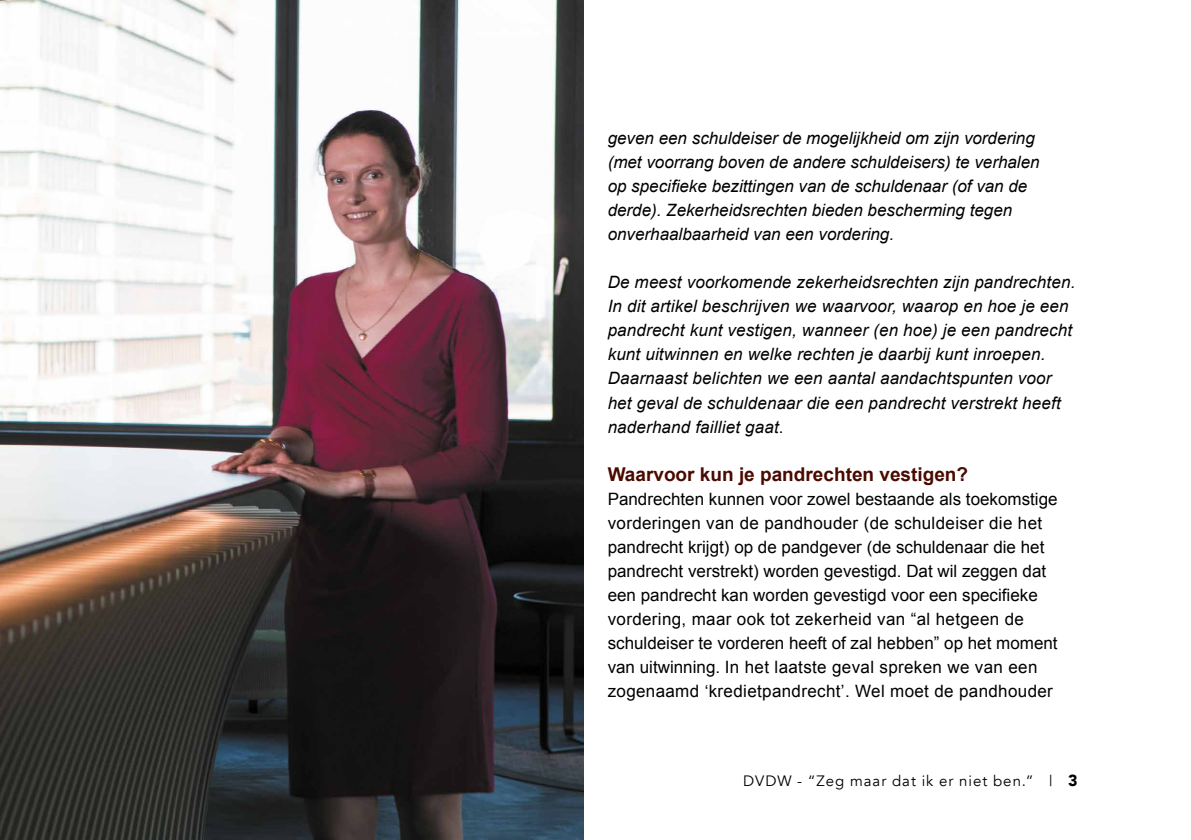
<style>
.page{position:relative;width:1191px;height:840px;background:#fff}
.page>*{position:absolute;margin:0;border:0;box-sizing:border-box;transform-origin:0 0}
.t1{font:700 19px "Arial";color:#4a0a00}
.t2{font:italic 17px/24px "Arial";letter-spacing:.01em;color:#000}
.t3{font:17px/24px "Arial";color:#000}
.t4{font:15px "Avenir";letter-spacing:.065em;color:#000}
.s1{font-style:normal}
.s2{font-weight:900;font-size:16px}
</style>
<div class="page">
<img style="left:0;top:0;width:583px;height:839px">
<p class="t2" style="left:607px;top:126px;width:433px">geven een schuldeiser de mogelijkheid om zijn vordering (met voorrang boven de andere schuldeisers) te verhalen op specifieke bezittingen van de schuldenaar (of van de derde). Zekerheidsrechten bieden bescherming tegen onverhaalbaarheid van een vordering.</p>
<p class="t2" style="left:607px;top:270px;width:469px">De meest voorkomende zekerheidsrechten zijn pandrechten.<br>In dit artikel beschrijven we waarvoor, waarop en hoe je een pandrecht kunt vestigen, wanneer (en hoe) je een pandrecht kunt uitwinnen en welke rechten je daarbij kunt inroepen.<br>Daarnaast belichten we een aantal aandachtspunten voor het geval de schuldenaar die een pandrecht verstrekt heeft naderhand failliet gaat<span class="s1">.</span></p>
<p class="t1" style="left:607px;top:461px;width:362px">Waarvoor kun je pandrechten vestigen?</p>
<p class="t3" style="left:607px;top:486px;width:451px">Pandrechten kunnen voor zowel bestaande als toekomstige vorderingen van de pandhouder (de schuldeiser die het pandrecht krijgt) op de pandgever (de schuldenaar die het pandrecht verstrekt) worden gevestigd. Dat wil zeggen dat een pandrecht kan worden gevestigd voor een specifieke vordering, maar ook tot zekerheid van “al hetgeen de schuldeiser te vorderen heeft of zal hebben” op het moment van uitwinning. In het laatste geval spreken we van een zogenaamd ‘kredietpandrecht’. Wel moet de pandhouder</p>
<p class="t4" style="left:743px;top:771px;width:336px">DVDW - “Zeg maar dat ik er niet ben.” | <span class="s2">3</span></p>
</div>
